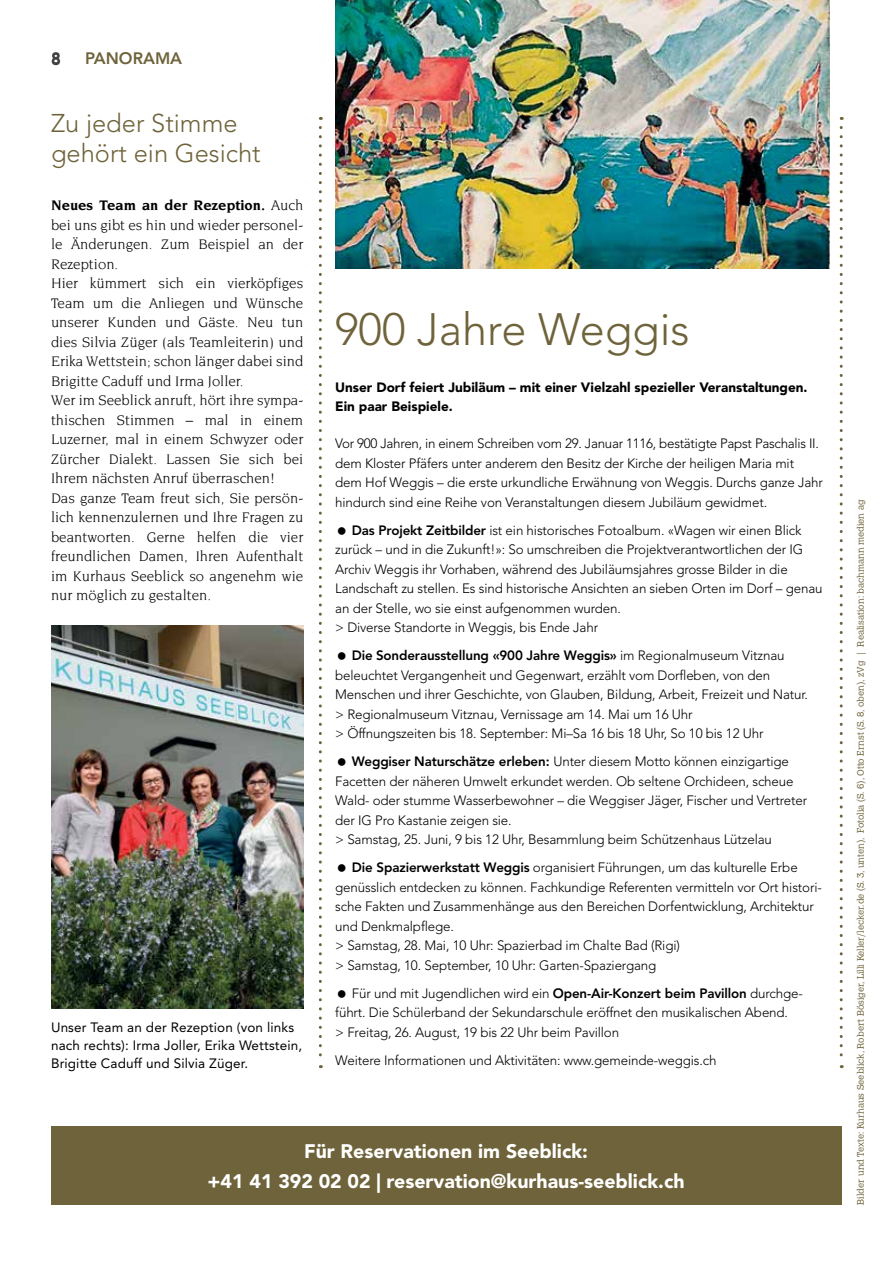
<style>
.page{position:relative;width:893px;height:1263px;background:#fff}
.page>*{position:absolute;margin:0;border:0;box-sizing:border-box;transform-origin:0 0}
.t1{font:300 45px "Avenir LT Std";color:#6e633a}
.t2{font:300 25.5px/30px "Avenir LT Std";color:#6e633a}
.t3{font:900 19.5px/30px "Avenir LT Std";color:#fff;text-align:center}
.t4{font:800 16.5px "Avenir LT Std";color:#6e633a}
.t5{font:800 16.5px "Avenir LT Std";color:#414042}
.t6{font:15px/19.5px "Novarese Std";color:#000}
.t7{font:300 13.5px/19.5px "Avenir LT Std";letter-spacing:-.01em;color:#000}
.t8{font:13.5px/18px "Avenir LT Std";letter-spacing:.01em;color:#000}
.t9{font:900 13.5px/19.5px "Avenir LT Std";color:#000}
.t10{font:300 9.3px "Calvert MT Std";color:#6e633a}
.s1{font-weight:700}
.s2{font-weight:800}
</style>
<div class="page">
<svg style="left:319px;top:127px;width:3px;height:941px"></svg>
<svg style="left:840px;top:127px;width:3px;height:941px"></svg>
<div style="left:51px;top:1126px;width:790px;height:79px;background:#6e633a"></div>
<img style="left:51px;top:625px;width:252px;height:383px">
<img style="left:335px;top:0;width:494px;height:268px">
<p class="t5" style="left:51px;top:49px;width:11px">8</p>
<p class="t4" style="left:85px;top:48px;width:99px">PANORAMA</p>
<h2 class="t2" style="left:51px;top:108px;width:211px">Zu jeder Stimme gehört ein Gesicht</h2>
<p class="t6" style="left:51px;top:195px;width:254px"><span class="s1">Neues Team an der Rezeption.</span> Auch bei uns gibt es hin und wieder personel&shy;le Änderungen. Zum Beispiel an der Rezeption.<br>Hier kümmert sich ein vierköpfiges Team um die Anliegen und Wünsche unserer Kunden und Gäste. Neu tun dies Silvia Züger (als Teamleiterin) und Erika Wettstein; schon länger dabei sind Brigitte Caduff und Irma Joller.<br>Wer im Seeblick anruft, hört ihre sympa&shy;thischen Stimmen – mal in einem Luzerner, mal in einem Schwyzer oder Zürcher Dialekt. Lassen Sie sich bei Ihrem nächsten Anruf überraschen!<br>Das ganze Team freut sich, Sie persön&shy;lich kennenzulernen und Ihre Fragen zu beantworten. Gerne helfen die vier freundlichen Damen, Ihren Aufenthalt im Kurhaus Seeblick so angenehm wie nur möglich zu gestalten.</p>
<p class="t8" style="left:51px;top:1018px;width:253px">Unser Team an der Rezeption (von links nach rechts): Irma Joller, Erika Wettstein,<br>Brigitte Caduff und Silvia Züger.</p>
<h1 class="t1" style="left:335px;top:303px;width:356px">900 Jahre Weggis</h1>
<p class="t9" style="left:335px;top:377px;width:474px">Unser Dorf feiert Jubiläum – mit einer Vielzahl spezieller Veranstaltungen.<br>Ein paar Beispiele.</p>
<p class="t7" style="left:335px;top:434px;width:489px">Vor 900 Jahren, in einem Schreiben vom 29. Januar 1116, bestätigte Papst Paschalis II. dem Kloster Pfäfers unter anderem den Besitz der Kirche der heiligen Maria mit dem Hof Weggis – die erste urkundliche Erwähnung von Weggis. Durchs ganze Jahr hindurch sind eine Reihe von Veranstaltungen diesem Jubiläum gewidmet.</p>
<p class="t7" style="left:335px;top:520px;width:489px;text-indent:17px"><span class="s2">Das Projekt Zeitbilder</span> ist ein historisches Fotoalbum. «Wagen wir einen Blick zurück – und in die Zukunft!»: So umschreiben die Projektverantwortlichen der IG Archiv Weggis ihr Vorhaben, während des Jubiläumsjahres grosse Bilder in die Landschaft zu stellen. Es sind historische Ansichten an sieben Orten im Dorf – genau an der Stelle, wo sie einst aufgenommen wurden.<br>&gt; Diverse Standorte in Weggis, bis Ende Jahr</p>
<p class="t7" style="left:335px;top:646px;width:474px;text-indent:17px"><span class="s2">Die Sonderausstellung «900 Jahre Weggis»</span> im Regionalmuseum Vitznau beleuchtet Vergangenheit und Gegenwart, erzählt vom Dorfleben, von den Menschen und ihrer Geschichte, von Glauben, Bildung, Arbeit, Freizeit und Natur. &gt; Regionalmuseum Vitznau, Vernissage am 14. Mai um 16 Uhr<br>&gt; Öffnungszeiten bis 18. September: Mi–Sa 16 bis 18 Uhr, So 10 bis 12 Uhr</p>
<p class="t7" style="left:335px;top:752px;width:474px;text-indent:17px"><span class="s2">Weggiser Naturschätze erleben:</span> Unter diesem Motto können einzigartige Facetten der näheren Umwelt erkundet werden. Ob seltene Orchideen, scheue Wald- oder stumme Wasserbewohner – die Weggiser Jäger, Fischer und Vertreter der IG Pro Kastanie zeigen sie.<br>&gt; Samstag, 25. Juni, 9 bis 12 Uhr, Besammlung beim Schützenhaus Lützelau</p>
<p class="t7" style="left:335px;top:858px;width:488px;text-indent:17px"><span class="s2">Die Spazierwerkstatt Weggis</span> organisiert Führungen, um das kulturelle Erbe genüsslich entdecken zu können. Fachkundige Referenten vermitteln vor Ort histori&shy;sche Fakten und Zusammenhänge aus den Bereichen Dorfentwicklung, Architektur und Denkmalpflege.<br>&gt; Samstag, 28. Mai, 10 Uhr: Spazierbad im Chalte Bad (Rigi)<br>&gt; Samstag, 10. September, 10 Uhr: Garten-Spaziergang</p>
<p class="t7" style="left:335px;top:983px;width:469px;text-indent:17px">Für und mit Jugendlichen wird ein <span class="s2">Open-Air-Konzert beim Pavillon</span> durchge&shy;führt. Die Schülerband der Sekundarschule eröffnet den musikalischen Abend.<br>&gt; Freitag, 26. August, 19 bis 22 Uhr beim Pavillon</p>
<p class="t7" style="left:335px;top:1050px;width:383px">Weitere Informationen und Aktivitäten: www.gemeinde-weggis.ch</p>
<h3 class="t3" style="left:208px;top:1136px;width:478px">Für Reservationen im Seeblick:<br>+41 41 392 02 02 | reservation@kurhaus-seeblick.ch</h3>
<p class="t10" style="left:855px;top:1205px;width:706px;rotate:-90deg">Bilder und Texte: Kurhaus Seeblick, Robert Bösiger, Lilli Keller/lecker.de (S. 3, unten), Fotolia (S. 6), Otto Ernst (S. 8, oben), zVg | Realisation: bachmann medien ag</p>
</div>
